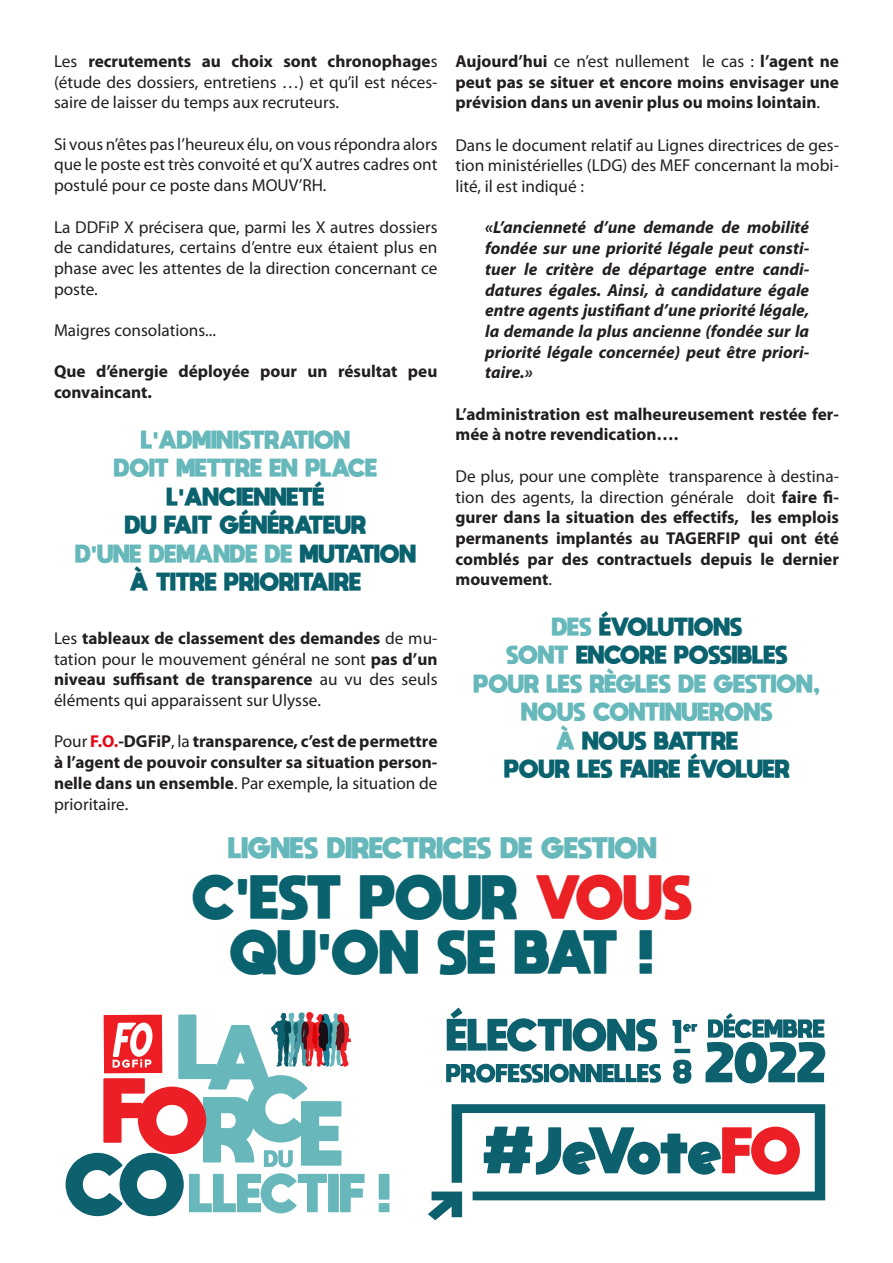
<style>
.page{position:relative;width:893px;height:1263px;background:#fff}
.page>*{position:absolute;margin:0;border:0;box-sizing:border-box;transform-origin:0 0}
.t1{font:800 43.5px "moon get";color:#0a626e}
.t2{font:800 21px "moon get";color:#67b8bb}
.t3{font:800 18px "moon get";color:#0a626e}
.t4{font:800 18px/28.5px "moon get";color:#67b8bb;text-align:center}
.t5{font:17.25px/20.7px "Myriad Pro";color:#231f20;text-align:justify}
.t6{font:700 17.25px/20.7px "Myriad Pro";color:#231f20;text-align:justify}
.t7{font:italic 700 17.25px/20.7px "Myriad Pro";color:#231f20;text-align:justify}
.s1{font-weight:700}
.s2{color:#0a626e}
.s3{font-weight:400}
.s4{color:#e30713}
.s5{color:#67b8bb}
.s6{color:#ec2125}
</style>
<div class="page">
<svg style="left:379px;top:1174px;width:10px;height:38px"></svg>
<svg style="left:66px;top:1012px;width:299px;height:204px"></svg>
<svg style="left:428px;top:1104px;width:397px;height:116px"></svg>
<svg style="left:447px;top:1008px;width:210px;height:43px"></svg>
<svg style="left:706px;top:1013px;width:119px;height:70px"></svg>
<svg style="left:673px;top:1020px;width:24px;height:23px"></svg>
<svg style="left:673px;top:1059px;width:18px;height:25px"></svg>
<hr style="left:675px;top:1049px;width:15px;height:4px;background:#0d616e">
<svg style="left:446px;top:1064px;width:215px;height:19px"></svg>
<p class="t5" style="left:54px;top:51px;width:385px">Les <span class="s1">recrutements au choix sont chronophage</span>s (étude des dossiers, entretiens …) et qu’il est néces&shy;saire de laisser du temps aux recruteurs.</p>
<p class="t5" style="left:54px;top:133px;width:385px">Si vous n’êtes pas l’heureux élu, on vous répondra alors que le poste est très convoité et qu’X autres cadres ont postulé pour ce poste dans MOUV’RH.</p>
<p class="t5" style="left:54px;top:216px;width:385px">La DDFiP X précisera que, parmi les X autres dossiers de candidatures, certains d’entre eux étaient plus en phase avec les attentes de la direction concernant ce poste.</p>
<p class="t5" style="left:54px;top:320px;width:163px">Maigres consolations...</p>
<p class="t6" style="left:54px;top:361px;width:385px">Que d’énergie déployée pour un résultat peu convaincant.</p>
<p class="t4" style="left:141px;top:424px;width:211px">L'ADMINISTRATION</p>
<p class="t4" style="left:114px;top:453px;width:265px">DOIT METTRE EN PLACE</p>
<p class="t3" style="left:167px;top:485px;width:159px">L'ANCIENNETÉ</p>
<p class="t3" style="left:125px;top:513px;width:242px">DU FAIT GÉNÉRATEUR</p>
<p class="t4" style="left:75px;top:538px;width:342px">D'UNE DEMANDE DE <span class="s2">MUTATION</span></p>
<p class="t3" style="left:130px;top:570px;width:232px">À TITRE PRIORITAIRE</p>
<p class="t5" style="left:54px;top:627px;width:385px">Les <span class="s1">tableaux de classement des demandes</span> de mu&shy;tation pour le mouvement général ne sont <span class="s1">pas d’un niveau suffisant de transparence</span> au vu des seuls éléments qui apparaissent sur Ulysse.</p>
<p class="t6" style="left:54px;top:731px;width:385px"><span class="s3">Pour</span> <span class="s4">F.O.</span>-DGFiP<span class="s3">, la</span> transparence, c’est de permettre à l’agent de pouvoir consulter sa situation person&shy;nelle dans un ensemble<span class="s3">. Par exemple, la situation de prioritaire.</span></p>
<p class="t6" style="left:455px;top:50px;width:385px">Aujourd’hui <span class="s3">ce n’est nullement le cas :</span> l’agent ne peut pas se situer et encore moins envisager une prévision dans un avenir plus ou moins lointain<span class="s3">.</span></p>
<p class="t5" style="left:455px;top:134px;width:385px">Dans le document relatif au Lignes directrices de ges&shy;tion ministérielles (LDG) des MEF concernant la mobi&shy;lité, il est indiqué :</p>
<p class="t7" style="left:485px;top:217px;width:325px">«L’ancienneté d’une demande de mobilité fondée sur une priorité légale peut consti&shy;tuer le critère de départage entre candi&shy;datures égales. Ainsi, à candidature égale entre agents justifiant d’une priorité légale, la demande la plus ancienne (fondée sur la priorité légale concernée) peut être priori&shy;taire.»</p>
<p class="t6" style="left:455px;top:403px;width:385px">L’administration est malheureusement restée fer&shy;mée à notre revendication….</p>
<p class="t6" style="left:455px;top:465px;width:385px"><span class="s3">De plus, pour une complète transparence à destina&shy;tion des agents, la direction générale doit</span> faire fi&shy;gurer dans la situation des effectifs, les emplois permanents implantés au TAGERFIP qui ont été comblés par des contractuels depuis le dernier mouvement<span class="s3">.</span></p>
<p class="t3" style="left:552px;top:615px;width:192px"><span class="s5">DES</span> ÉVOLUTIONS</p>
<p class="t3" style="left:506px;top:644px;width:283px"><span class="s5">SONT</span> ENCORE POSSIBLES</p>
<p class="t4" style="left:474px;top:668px;width:348px">POUR LES RÈGLES DE GESTION,<br>NOUS CONTINUERONS</p>
<p class="t3" style="left:556px;top:729px;width:183px"><span class="s5">À</span> NOUS BATTRE</p>
<p class="t3" style="left:504px;top:758px;width:287px">POUR LES FAIRE ÉVOLUER</p>
<p class="t2" style="left:229px;top:835px;width:430px">LIGNES DIRECTRICES DE GESTION</p>
<p class="t1" style="left:193px;top:869px;width:501px">C'EST POUR <span class="s6">VOUS</span></p>
<p class="t1" style="left:230px;top:925px;width:426px">QU'ON SE BAT !</p>
</div>
